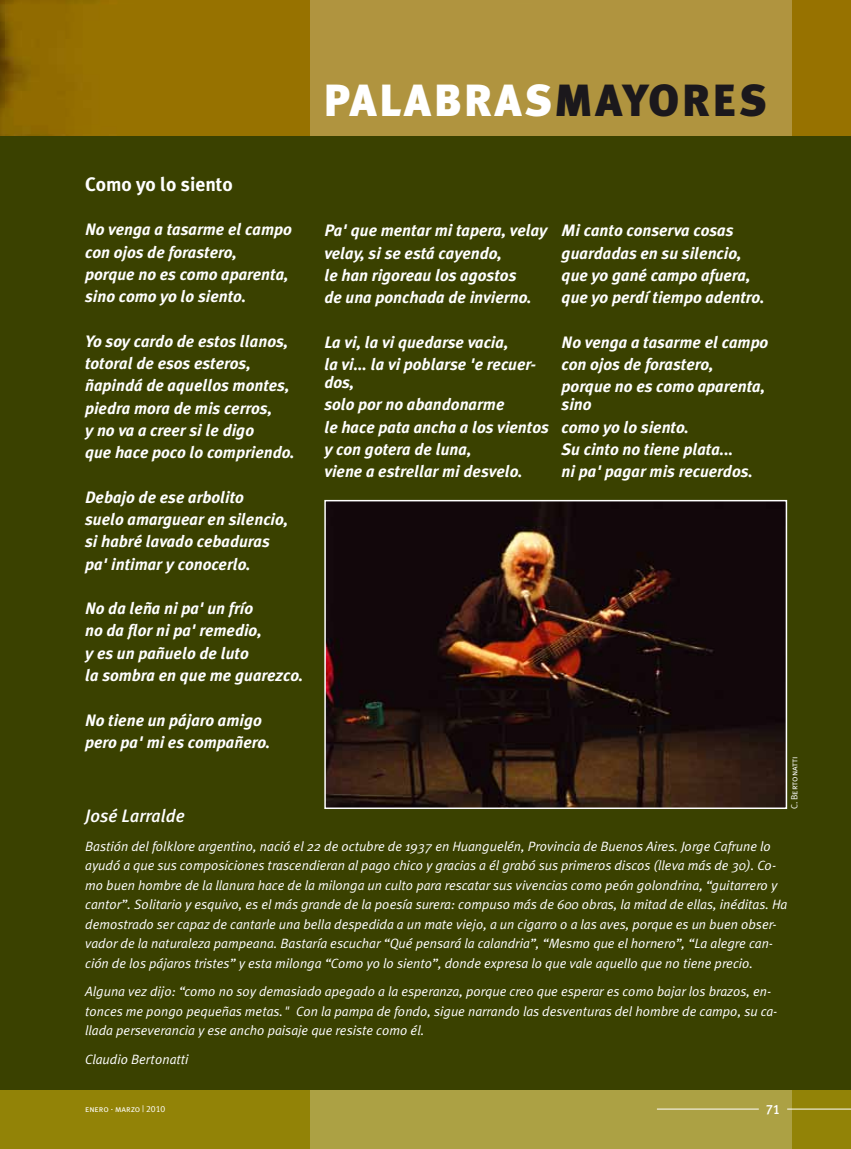
<style>
.page{position:relative;width:851px;height:1149px;background:#fff}
.page>*{position:absolute;margin:0;border:0;box-sizing:border-box;transform-origin:0 0}
.t1{font:900 45px "Meta Plus";letter-spacing:.05em;color:#fff}
.t2{font:700 19.5px "Meta Plus";color:#fff}
.t3{font:italic 500 18px "Meta Plus";color:#fff}
.t4{font:italic 700 16.5px/22.2px "Meta Plus";color:#fff}
.t5{font:italic 13.5px/19.5px "Meta Plus Normal";color:#fff}
.t6{font:13.5px "Meta Plus Medium Caps";color:#fff}
.t7{font:9px "Meta Plus Normal Caps";letter-spacing:-.005em;color:#fff}
.s1{color:#1b181c}
</style>
<div class="page">
<div style="left:0;top:135px;width:850px;height:955px;background:#3a4100"></div>
<div style="left:0;top:1090px;width:850px;height:58px;background:#928307"></div>
<div style="left:0;top:0;width:850px;height:136px;background:#977200"></div>
<div style="left:311px;top:0;width:480px;height:135px;background:#b0943f"></div>
<div style="left:311px;top:1090px;width:480px;height:58px;background:#aca144"></div>
<img style="left:327px;top:503px;width:457px;height:302px">
<div style="left:324px;top:500px;width:463px;height:308px;border:2px solid #fff"></div>
<hr style="left:787px;top:1108px;width:63px;height:1px;background:#fff">
<hr style="left:656px;top:1108px;width:102px;height:1px;background:#fff">
<h1 class="t1" style="left:323px;top:74px;width:445px">PALABRAS<span class="s1">MAYORES</span></h1>
<h2 class="t2" style="left:85px;top:173px;width:149px">Como yo lo siento</h2>
<p class="t4" style="left:85px;top:218px;width:208px">No venga a tasarme el campo con ojos de forastero,<br>porque no es como aparenta, sino como yo lo siento.</p>
<p class="t4" style="left:85px;top:330px;width:211px">Yo soy cardo de estos llanos, totoral de esos esteros, ñapindá de aquellos montes, piedra mora de mis cerros,<br>y no va a creer si le digo<br>que hace poco lo compriendo.</p>
<p class="t4" style="left:85px;top:485px;width:205px">Debajo de ese arbolito<br>suelo amarguear en silencio, si habré lavado cebaduras pa' intimar y conocerlo.</p>
<p class="t4" style="left:85px;top:597px;width:219px">No da leña ni pa' un frío<br>no da flor ni pa' remedio,<br>y es un pañuelo de luto<br>la sombra en que me guarezco.</p>
<p class="t4" style="left:85px;top:708px;width:187px">No tiene un pájaro amigo pero pa' mi es compañero.</p>
<p class="t4" style="left:324px;top:219px;width:225px">Pa' que mentar mi tapera, velay velay, si se está cayendo,<br>le han rigoreau los agostos<br>de una ponchada de invierno.</p>
<p class="t4" style="left:324px;top:330px;width:213px">La vi, la vi quedarse vacia,<br>la vi... la vi poblarse 'e recuer-</p>
<p class="t4" style="left:324px;top:371px;width:226px">dos,<br>solo por no abandonarme<br>le hace pata ancha a los vientos y con gotera de luna,<br>viene a estrellar mi desvelo.</p>
<p class="t4" style="left:561px;top:219px;width:204px">Mi canto conserva cosas guardadas en su silencio, que yo gané campo afuera, que yo perdí tiempo adentro.</p>
<p class="t4" style="left:561px;top:331px;width:208px">No venga a tasarme el campo con ojos de forastero,<br>porque no es como aparenta,</p>
<p class="t4" style="left:561px;top:393px;width:193px">sino<br>como yo lo siento.<br>Su cinto no tiene plata...<br>ni pa' pagar mis recuerdos.</p>
<p class="t7" style="left:789px;top:809px;width:55px;rotate:-90deg">C. Bertonatti</p>
<h3 class="t3" style="left:85px;top:805px;width:101px">José Larralde</h3>
<p class="t5" style="left:85px;top:835px;width:703px">Bastión del folklore argentino, nació el 22 de octubre de 1937 en Huanguelén, Provincia de Buenos Aires. Jorge Cafrune lo ayudó a que sus composiciones trascendieran al pago chico y gracias a él grabó sus primeros discos (lleva más de 30). Co&shy;mo buen hombre de la llanura hace de la milonga un culto para rescatar sus vivencias como peón golondrina, “guitarrero y cantor”. Solitario y esquivo, es el más grande de la poesía surera: compuso más de 600 obras, la mitad de ellas, inéditas. Ha demostrado ser capaz de cantarle una bella despedida a un mate viejo, a un cigarro o a las aves, porque es un buen obser&shy;vador de la naturaleza pampeana. Bastaría escuchar “Qué pensará la calandria”, “Mesmo que el hornero”, “La alegre can&shy;ción de los pájaros tristes” y esta milonga “Como yo lo siento”, donde expresa lo que vale aquello que no tiene precio.</p>
<p class="t5" style="left:85px;top:981px;width:693px">Alguna vez dijo: “como no soy demasiado apegado a la esperanza, porque creo que esperar es como bajar los brazos, en&shy;tonces me pongo pequeñas metas." Con la pampa de fondo, sigue narrando las desventuras del hombre de campo, su ca&shy;llada perseverancia y ese ancho paisaje que resiste como él.</p>
<p class="t5" style="left:85px;top:1048px;width:105px">Claudio Bertonatti</p>
<p class="t7" style="left:85px;top:1103px;width:82px">enero · marzo | 2010</p>
<p class="t6" style="left:765px;top:1101px;width:16px">71</p>
</div>
